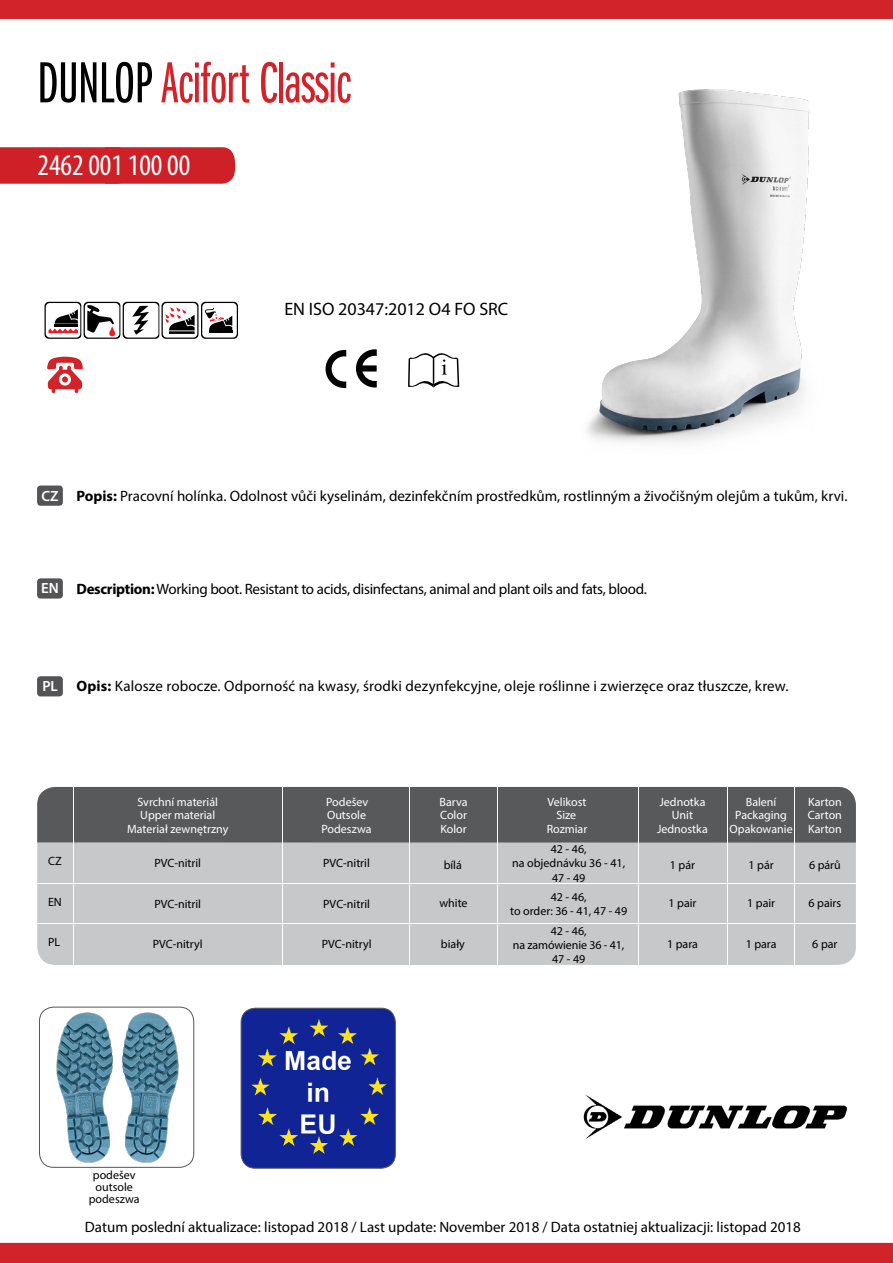
<style>
.page{position:relative;width:893px;height:1263px;background:#fff}
.page>*{position:absolute;margin:0;border:0;box-sizing:border-box;transform-origin:0 0}
.t1{font:60px "Franklin Got Itc DOT Boo Ext Com";letter-spacing:-.01em;color:#d2232a}
.t2{font:condensed 30px "Myriad Pro";color:#fff}
.t3{font:18px "Myriad Pro";color:#000}
.t4{font:15px "Myriad Pro";color:#000}
.t5{font:15px "Myriad Pro";letter-spacing:-.02em;color:#000}
.t6{font:600 14.85px "Myriad Pro";color:#fff}
.t7{font:12px/14.4px "Myriad Pro";color:#000;text-align:center}
.t8{font:12px "Myriad Pro";color:#fff}
.s1{color:#000}
.s2{font-weight:700}
</style>
<div class="page">
<div style="left:0;top:147px;width:235px;height:37px;background:#cf2027"></div>
<img style="left:587px;top:89px;width:223px;height:354px">
<img style="left:583px;top:1094px;width:265px;height:45px">
<div style="left:37px;top:485px;width:26px;height:21px;background:#545456;border-radius:3px"></div>
<div style="left:37px;top:578px;width:26px;height:21px;background:#545456;border-radius:3px"></div>
<div style="left:37px;top:676px;width:26px;height:20px;background:#545456;border-radius:3px"></div>
<div style="left:0;top:0;width:893px;height:19px;background:#d2232a"></div>
<div style="left:0;top:1243px;width:893px;height:20px;background:#d2232a"></div>
<svg style="left:408px;top:353px;width:51px;height:34px"></svg>
<svg style="left:326px;top:349px;width:51px;height:39px"></svg>
<svg style="left:44px;top:301px;width:195px;height:38px"></svg>
<img style="left:44px;top:1008px;width:140px;height:159px">
<div style="left:39px;top:1006px;width:155px;height:162px;border:1px solid #58595b;border-radius:14px"></div>
<img style="left:241px;top:1008px;width:154px;height:160px">
<div style="left:241px;top:1008px;width:155px;height:161px;border:1px solid #58595b;border-radius:14px"></div>
<div style="left:37px;top:787px;width:819px;height:178px;background:#c7c8ca;border-radius:18px"></div>
<div style="left:37px;top:787px;width:819px;height:55px;background:#58595b"></div>
<hr style="left:282px;top:787px;width:1px;height:178px;background:#fff">
<hr style="left:73px;top:787px;width:1px;height:178px;background:#fff">
<hr style="left:37px;top:923px;width:819px;height:1px;background:#fff">
<hr style="left:37px;top:883px;width:819px;height:1px;background:#fff">
<hr style="left:794px;top:787px;width:1px;height:178px;background:#fff">
<hr style="left:727px;top:787px;width:1px;height:178px;background:#fff">
<hr style="left:639px;top:787px;width:1px;height:178px;background:#fff">
<hr style="left:497px;top:787px;width:1px;height:178px;background:#fff">
<hr style="left:409px;top:787px;width:1px;height:178px;background:#fff">
<svg style="left:47px;top:357px;width:36px;height:36px"></svg>
<h1 class="t1" style="left:37px;top:51px;width:316px"><span class="s1">DUNLOP</span> Acifort Classic</h1>
<h2 class="t2" style="left:38px;top:147px;width:154px">2462 001 100 00</h2>
<p class="t3" style="left:284px;top:298px;width:226px">EN ISO 20347:2012 O4 FO SRC</p>
<p class="t6" style="left:42px;top:486px;width:19px">CZ</p>
<p class="t4" style="left:77px;top:486px;width:772px"><span class="s2">Popis:</span> Pracovní holínka. Odolnost vůči kyselinám, dezinfekčním prostředkům, rostlinným a živočišným olejům a tukům, krvi.</p>
<p class="t6" style="left:41px;top:579px;width:19px">EN</p>
<p class="t5" style="left:77px;top:579px;width:572px"><span class="s2">Description:</span> Working boot. Resistant to acids, disinfectans, animal and plant oils and fats, blood.</p>
<p class="t6" style="left:42px;top:677px;width:17px">PL</p>
<p class="t4" style="left:77px;top:677px;width:714px"><span class="s2">Opis:</span> Kalosze robocze. Odporność na kwasy, środki dezynfekcyjne, oleje roślinne i zwierzęce oraz tłuszcze, krew.</p>
<p class="t7" style="left:48px;top:854px;width:15px">CZ</p>
<p class="t7" style="left:48px;top:894px;width:15px">EN</p>
<p class="t7" style="left:48px;top:935px;width:14px">PL</p>
<p class="t8" style="left:137px;top:794px;width:82px">Svrchní materiál</p>
<p class="t8" style="left:140px;top:808px;width:76px">Upper material</p>
<p class="t8" style="left:127px;top:822px;width:103px">Materiał zewnętrzny</p>
<p class="t7" style="left:154px;top:856px;width:48px">PVC-nitril</p>
<p class="t7" style="left:154px;top:897px;width:48px">PVC-nitril</p>
<p class="t7" style="left:153px;top:937px;width:51px">PVC-nitryl</p>
<p class="t8" style="left:326px;top:794px;width:43px">Podešev</p>
<p class="t8" style="left:322px;top:821px;width:52px">Podeszwa</p>
<p class="t8" style="left:327px;top:808px;width:41px">Outsole</p>
<p class="t7" style="left:323px;top:856px;width:48px">PVC-nitril</p>
<p class="t7" style="left:323px;top:897px;width:48px">PVC-nitril</p>
<p class="t7" style="left:322px;top:937px;width:51px">PVC-nitryl</p>
<p class="t8" style="left:440px;top:794px;width:30px">Barva</p>
<p class="t8" style="left:440px;top:821px;width:28px">Kolor</p>
<p class="t8" style="left:440px;top:808px;width:28px">Color</p>
<p class="t7" style="left:444px;top:858px;width:20px">bílá</p>
<p class="t7" style="left:439px;top:896px;width:30px">white</p>
<p class="t7" style="left:441px;top:937px;width:25px">biały</p>
<p class="t8" style="left:548px;top:794px;width:40px">Velikost</p>
<p class="t8" style="left:547px;top:821px;width:42px">Rozmiar</p>
<p class="t8" style="left:556px;top:808px;width:21px">Size</p>
<p class="t7" style="left:512px;top:842px;width:114px">42 - 46,<br>na objednávku 36 - 41,<br>47 - 49</p>
<p class="t7" style="left:510px;top:889px;width:119px">42 - 46,<br>to order: 36 - 41, 47 - 49</p>
<p class="t7" style="left:513px;top:923px;width:113px">42 - 46,<br>na zamówienie 36 - 41,<br>47 - 49</p>
<p class="t8" style="left:659px;top:794px;width:48px">Jednotka</p>
<p class="t8" style="left:657px;top:821px;width:52px">Jednostka</p>
<p class="t8" style="left:672px;top:808px;width:23px">Unit</p>
<p class="t7" style="left:670px;top:858px;width:27px">1 pár</p>
<p class="t8" style="left:746px;top:794px;width:32px">Balení</p>
<p class="t8" style="left:730px;top:821px;width:65px">Opakowanie</p>
<p class="t8" style="left:735px;top:808px;width:53px">Packaging</p>
<p class="t7" style="left:748px;top:858px;width:27px">1 pár</p>
<p class="t8" style="left:808px;top:794px;width:35px">Karton</p>
<p class="t8" style="left:808px;top:821px;width:35px">Karton</p>
<p class="t8" style="left:808px;top:808px;width:36px">Carton</p>
<p class="t7" style="left:809px;top:858px;width:33px">6 párů</p>
<p class="t7" style="left:668px;top:896px;width:30px">1 pair</p>
<p class="t7" style="left:747px;top:896px;width:30px">1 pair</p>
<p class="t7" style="left:808px;top:896px;width:34px">6 pairs</p>
<p class="t7" style="left:667px;top:937px;width:32px">1 para</p>
<p class="t7" style="left:746px;top:937px;width:32px">1 para</p>
<p class="t7" style="left:812px;top:937px;width:27px">6 par</p>
<p class="t7" style="left:89px;top:1169px;width:52px;line-height:12px">podešev outsole podeszwa</p>
<p class="t4" style="left:85px;top:1218px;width:717px">Datum poslední aktualizace: listopad 2018 / Last update: November 2018 / Data ostatniej aktualizacji: listopad 2018</p>
</div>
